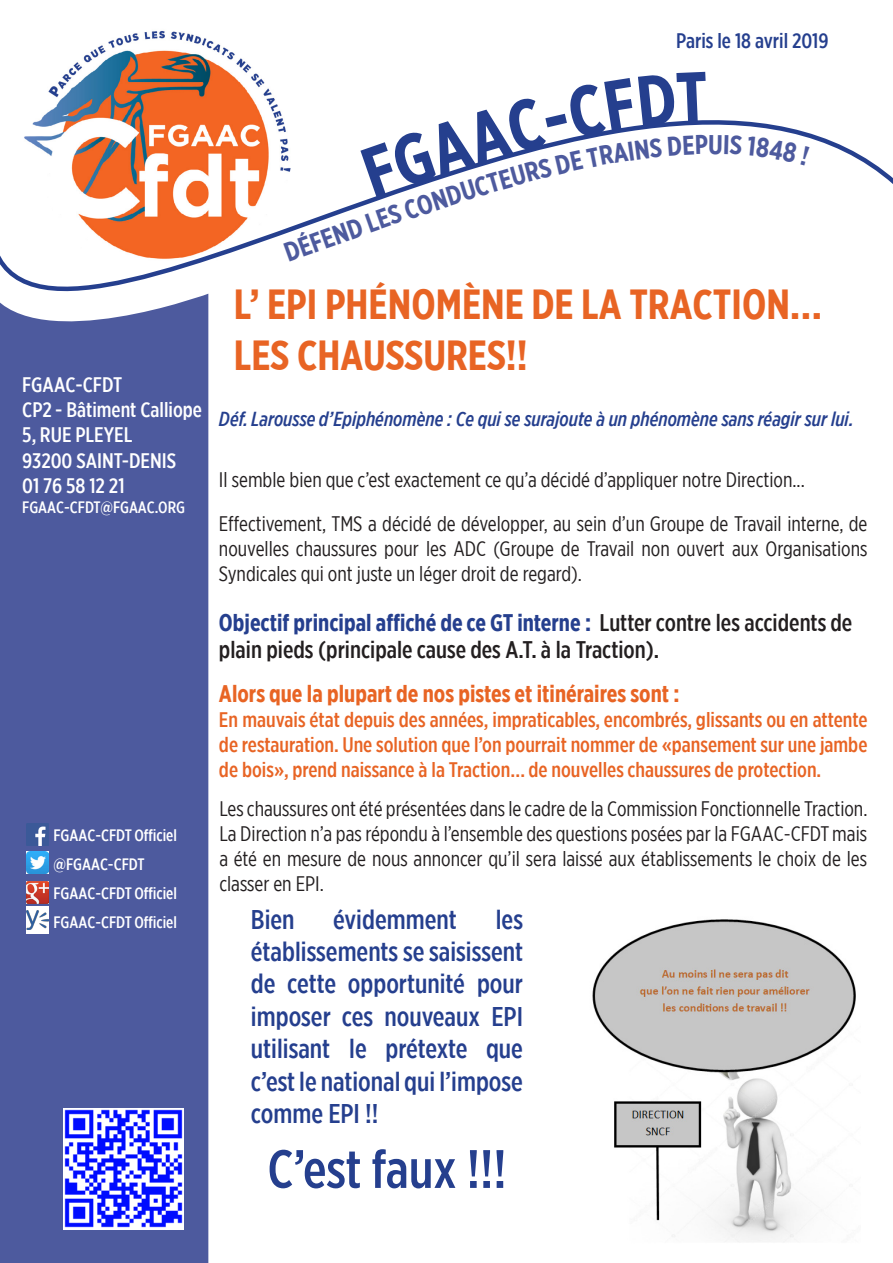
<style>
.page{position:relative;width:893px;height:1263px;background:#fff}
.page>*{position:absolute;margin:0;border:0;box-sizing:border-box;transform-origin:0 0}
.t1{font:500 54px "Gotham X Narrow";color:#253f8e}
.t2{font:700 42px "Gotham X Narrow";color:#e86424}
.t3{font:500 27px/32.4px "Gotham X Narrow";color:#253f8e;text-align:justify}
.t4{font:700 27px "Gotham X Narrow";color:#4d5a9e}
.t5{font:500 24px/27px "Gotham X Narrow";color:#231f20}
.t6{font:700 24px "Gotham X Narrow";color:#e86424}
.t7{font:21px/25.2px "Gotham X Narrow";color:#231f20;text-align:justify}
.t8{font:500 21px/25.2px "Gotham X Narrow";color:#e86424;text-align:justify}
.t9{font:500 21px/25.2px "Gotham X Narrow";color:#fff}
.t10{font:500 21px "Gotham X Narrow";color:#253f8e}
.t11{font:italic 500 20.25px "Gotham X Narrow";color:#253f8e}
.t12{font:500 16.5px "Gotham X Narrow";color:#fff}
.t13{font:500 16.5px "Gotham X Narrow";color:#fff}
.s1{font-weight:700;color:#253f8e}
</style>
<div class="page">
<svg style="left:24px;top:31px;width:869px;height:386px"></svg>
<svg style="left:0;top:231px;width:208px;height:1032px;background:#5b65a3"></svg>
<svg style="left:26px;top:820px;width:23px;height:29px"></svg>
<img style="left:26px;top:823px;width:23px;height:22px">
<div style="left:26px;top:849px;width:23px;height:27px;background:#4d5a9e"></div>
<img style="left:26px;top:851px;width:23px;height:23px">
<div style="left:26px;top:879px;width:23px;height:27px;background:#4d5a9e"></div>
<img style="left:26px;top:881px;width:23px;height:23px">
<img style="left:64px;top:1109px;width:120px;height:120px">
<div style="left:26px;top:906px;width:23px;height:28px;background:#fff"></div>
<img style="left:26px;top:911px;width:23px;height:19px">
<img style="left:592px;top:919px;width:264px;height:323px">
<svg style="left:360px;top:72px;width:450px;height:138px"></svg>
<p class="t10" style="left:676px;top:27px;width:154px">Paris le 18 avril 2019</p>
<p class="t9" style="left:22px;top:372px;width:181px">FGAAC-CFDT<br>CP2 - Bâtiment Calliope<br>5, RUE PLEYEL<br>93200 SAINT-DENIS<br>01 76 58 12 21</p>
<p class="t13" style="left:22px;top:497px;width:164px">FGAAC-CFDT@FGAAC.ORG</p>
<p class="t12" style="left:54px;top:825px;width:125px">FGAAC-CFDT Officiel</p>
<p class="t12" style="left:54px;top:854px;width:93px">@FGAAC-CFDT</p>
<p class="t12" style="left:54px;top:883px;width:125px">FGAAC-CFDT Officiel</p>
<p class="t12" style="left:54px;top:912px;width:125px">FGAAC-CFDT Officiel</p>
<p class="t4" style="left:372px;top:205px;width:60px;rotate:-19deg">ES CO</p>
<p class="t4" style="left:280px;top:238px;width:99px;rotate:-20deg">DÉFEND L</p>
<p class="t2" style="left:234px;top:279px;width:590px">L’ EPI PHÉNOMÈNE DE LA TRACTION…</p>
<p class="t2" style="left:234px;top:329px;width:295px">LES CHAUSSURES!!</p>
<p class="t11" style="left:219px;top:406px;width:636px">Déf. Larousse d’Epiphénomène : Ce qui se surajoute à un phénomène sans réagir sur lui.</p>
<p class="t7" style="left:219px;top:466px;width:587px">Il semble bien que c’est exactement ce qu’a décidé d’appliquer notre Direction...</p>
<p class="t7" style="left:219px;top:511px;width:650px">Effectivement, TMS a décidé de développer, au sein d’un Groupe de Travail interne, de nouvelles chaussures pour les ADC (Groupe de Travail non ouvert aux Organisations Syndicales qui ont juste un léger droit de regard).</p>
<p class="t5" style="left:219px;top:609px;width:635px"><span class="s1">Objectif principal affiché de ce GT interne :</span> Lutter contre les accidents de plain pieds (principale cause des A.T. à la Traction).</p>
<p class="t6" style="left:219px;top:678px;width:462px">Alors que la plupart de nos pistes et itinéraires sont :</p>
<p class="t8" style="left:219px;top:707px;width:650px">En mauvais état depuis des années, impraticables, encombrés, glissants ou en attente de restauration. Une solution que l’on pourrait nommer de «pansement sur une jambe de bois», prend naissance à la Traction… de nouvelles chaussures de protection.</p>
<p class="t7" style="left:219px;top:795px;width:650px">Les chaussures ont été présentées dans le cadre de la Commission Fonctionnelle Traction.<br>La Direction n’a pas répondu à l’ensemble des questions posées par la FGAAC-CFDT mais a été en mesure de nous annoncer qu’il sera laissé aux établissements le choix de les classer en EPI.</p>
<p class="t3" style="left:251px;top:903px;width:45px">Bien</p>
<p class="t3" style="left:333px;top:903px;width:125px">évidemment</p>
<p class="t3" style="left:251px;top:903px;width:274px;text-indent:245px">les établissements se saisissent de cette opportunité pour imposer ces nouveaux EPI utilisant le prétexte que c’est le national qui l’impose comme EPI !!</p>
<p class="t1" style="left:267px;top:1136px;width:241px">C’est faux !!!</p>
</div>
